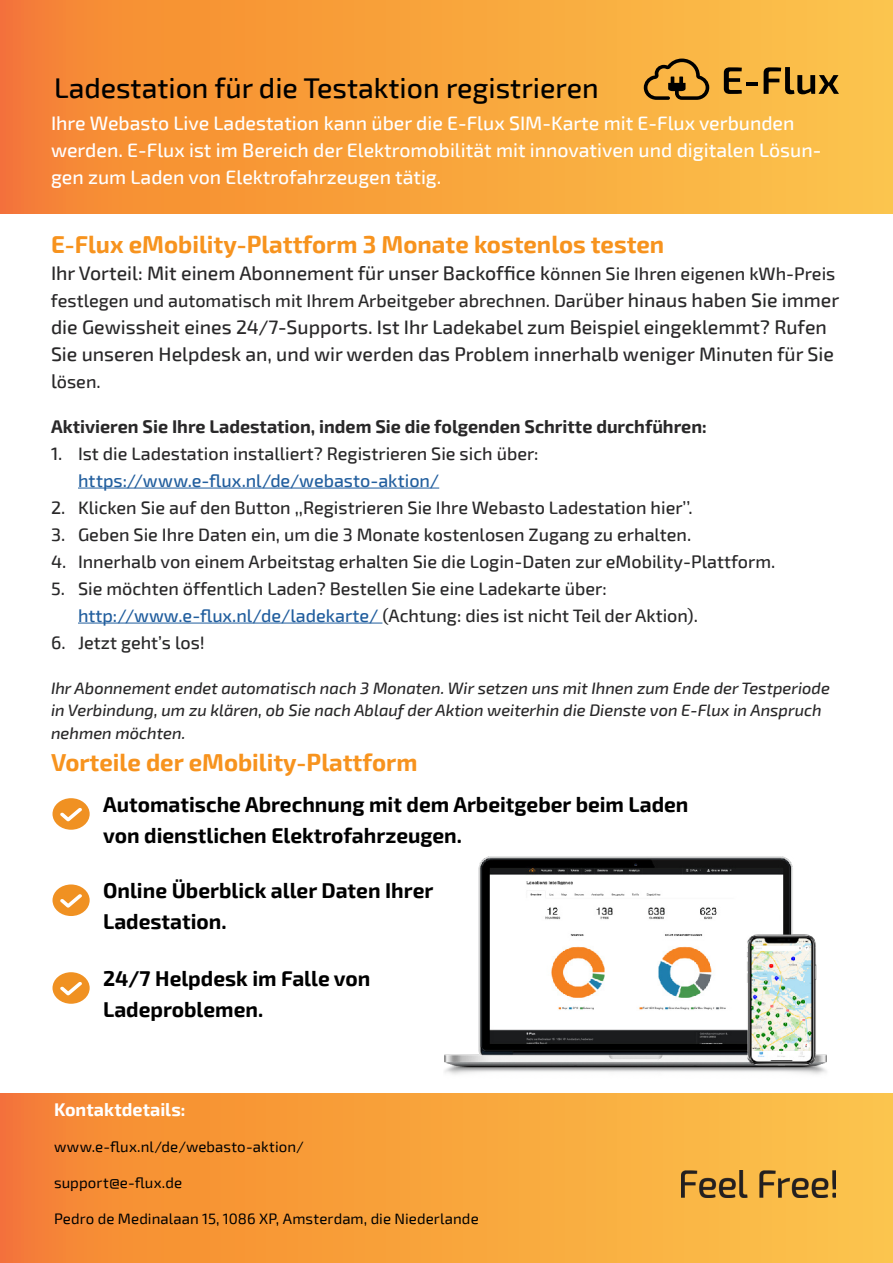
<style>
.page{position:relative;width:893px;height:1263px;background:#fff}
.page>*{position:absolute;margin:0;border:0;box-sizing:border-box;transform-origin:0 0}
.t1{font:500 28.5px "Exo 2";color:#000}
.t2{font:700 24px "Exo 2";color:#f7931e}
.t3{font:700 21px/31.5px "Exo 2";color:#000}
.t4{font:500 19.5px/27px "Exo 2";color:#292829}
.t5{font:500 19.5px/27px "Exo 2";color:#fff}
.t6{font:500 18px/27px "Exo 2";color:#292829}
.t7{font:700 18px "Exo 2";color:#292829}
.t8{font:500 18px "Exo 2";color:#215e9e}
.t9{font:700 18px "Exo 2";color:#fff}
.t10{font:italic 500 16.5px/22.5px "Exo 2";color:#292829}
.t11{font:15px "Exo 2";letter-spacing:.005em;color:#000}
.s1{font-size:18px}
.s2{font-size:19.5px}
.s3{color:#215e9e}
</style>
<div class="page">
<div style="left:0;top:0;width:893px;height:214px;background:linear-gradient(to right,#f68331,#fbc64b)"></div>
<div style="left:0;top:1093px;width:893px;height:170px;background:linear-gradient(to right,#f68331,#fbc64b)"></div>
<svg style="left:644px;top:59px;width:65px;height:41px;background:#b28131"></svg>
<svg style="left:724px;top:67px;width:18px;height:27px"></svg>
<hr style="left:746px;top:82px;width:12px;height:4px;background:#000">
<svg style="left:764px;top:67px;width:75px;height:27px;background:#9e782f"></svg>
<img style="left:681px;top:1170px;width:155px;height:27px">
<hr style="left:78px;top:488px;width:361px;height:1px;background:#215e9e">
<hr style="left:78px;top:623px;width:304px;height:1px;background:#215e9e">
<svg style="left:53px;top:798px;width:37px;height:32px"></svg>
<img style="left:444px;top:857px;width:383px;height:218px">
<svg style="left:53px;top:884px;width:37px;height:32px"></svg>
<svg style="left:53px;top:972px;width:37px;height:32px"></svg>
<h1 class="t1" style="left:54px;top:71px;width:546px">Ladestation für die Testaktion registrieren</h1>
<p class="t5" style="left:51px;top:110px;width:772px">Ihre Webasto Live Ladestation kann über die E-Flux SIM-Karte mit E-Flux verbunden werden. E-Flux ist im Bereich der Elektromobilität mit innovativen und digitalen Lösun&shy;gen zum Laden von Elektrofahrzeugen tätig.</p>
<h2 class="t2" style="left:51px;top:230px;width:615px">E-Flux eMobility-Plattform 3 Monate kostenlos testen</h2>
<p class="t4" style="left:51px;top:260px;width:786px">Ihr Vorteil: Mit einem Abonnement für unser Backoffice k<span class="s1">önnen Sie Ihren eigenen kWh-Preis</span></p>
<p class="t6" style="left:51px;top:287px;width:790px">festlegen und automatisch mit Ihrem Arbeitgeber abrechnen. Dar<span class="s2">über hinaus haben Sie immer</span></p>
<p class="t4" style="left:51px;top:314px;width:784px">die Gewissheit eines 24/7-Supports. Ist Ihr Ladekabel zum Beispiel eingeklemmt? Rufen<br>Sie unseren Helpdesk an, und wir werden das Problem innerhalb weniger Minuten für Sie</p>
<p class="t6" style="left:51px;top:368px;width:51px"><span class="s2">l</span>ösen.</p>
<p class="t7" style="left:51px;top:416px;width:657px">Aktivieren Sie Ihre Ladestation, indem Sie die folgenden Schritte durchführen:</p>
<p class="t6" style="left:51px;top:440px;width:489px">1. Ist die Ladestation installiert? Registrieren Sie sich über:</p>
<p class="t8" style="left:78px;top:470px;width:363px">https://www.e-flux.nl/de/webasto-aktion/</p>
<p class="t6" style="left:51px;top:494px;width:643px">2. Klicken Sie auf den Button ,,Registrieren Sie Ihre Webasto Ladestation hier’’.</p>
<p class="t6" style="left:51px;top:521px;width:642px">3. Geben Sie Ihre Daten ein, um die 3 Monate kostenlosen Zugang zu erhalten.</p>
<p class="t6" style="left:51px;top:548px;width:726px">4. Innerhalb von einem Arbeitstag erhalten Sie die Login-Daten zur eMobility-Plattform.</p>
<p class="t6" style="left:78px;top:575px;width:621px;text-indent:-27px">5. Sie möchten öffentlich Laden? Bestellen Sie eine Ladekarte über: <span class="s3">http://www.e-flux.nl/de/ladekarte/</span> (Achtung: dies ist nicht Teil der Aktion).</p>
<p class="t6" style="left:51px;top:629px;width:155px">6. Jetzt geht’s los!</p>
<p class="t10" style="left:51px;top:677px;width:780px">Ihr Abonnement endet automatisch nach 3 Monaten. Wir setzen uns mit Ihnen zum Ende der Testperiode in Verbindung, um zu klären, ob Sie nach Ablauf der Aktion weiterhin die Dienste von E-Flux in Anspruch nehmen möchten.</p>
<h2 class="t2" style="left:51px;top:748px;width:368px">Vorteile der eMobility-Plattform</h2>
<p class="t3" style="left:103px;top:789px;width:587px">Automatische Abrechnung mit dem Arbeitgeber beim Laden von dienstlichen Elektrofahrzeugen.</p>
<p class="t3" style="left:103px;top:875px;width:332px">Online Überblick aller Daten Ihrer<br>Ladestation.</p>
<p class="t3" style="left:103px;top:963px;width:269px">24/7 Helpdesk im Falle von<br>Ladeproblemen.</p>
<p class="t9" style="left:54px;top:1099px;width:133px">Kontaktdetails:</p>
<p class="t11" style="left:54px;top:1138px;width:252px">www.e-flux.nl/de/webasto-aktion/</p>
<p class="t11" style="left:54px;top:1174px;width:130px">support@e-flux.de</p>
<p class="t11" style="left:54px;top:1210px;width:426px">Pedro de Medinalaan 15, 1086 XP, Amsterdam, die Niederlande</p>
</div>
